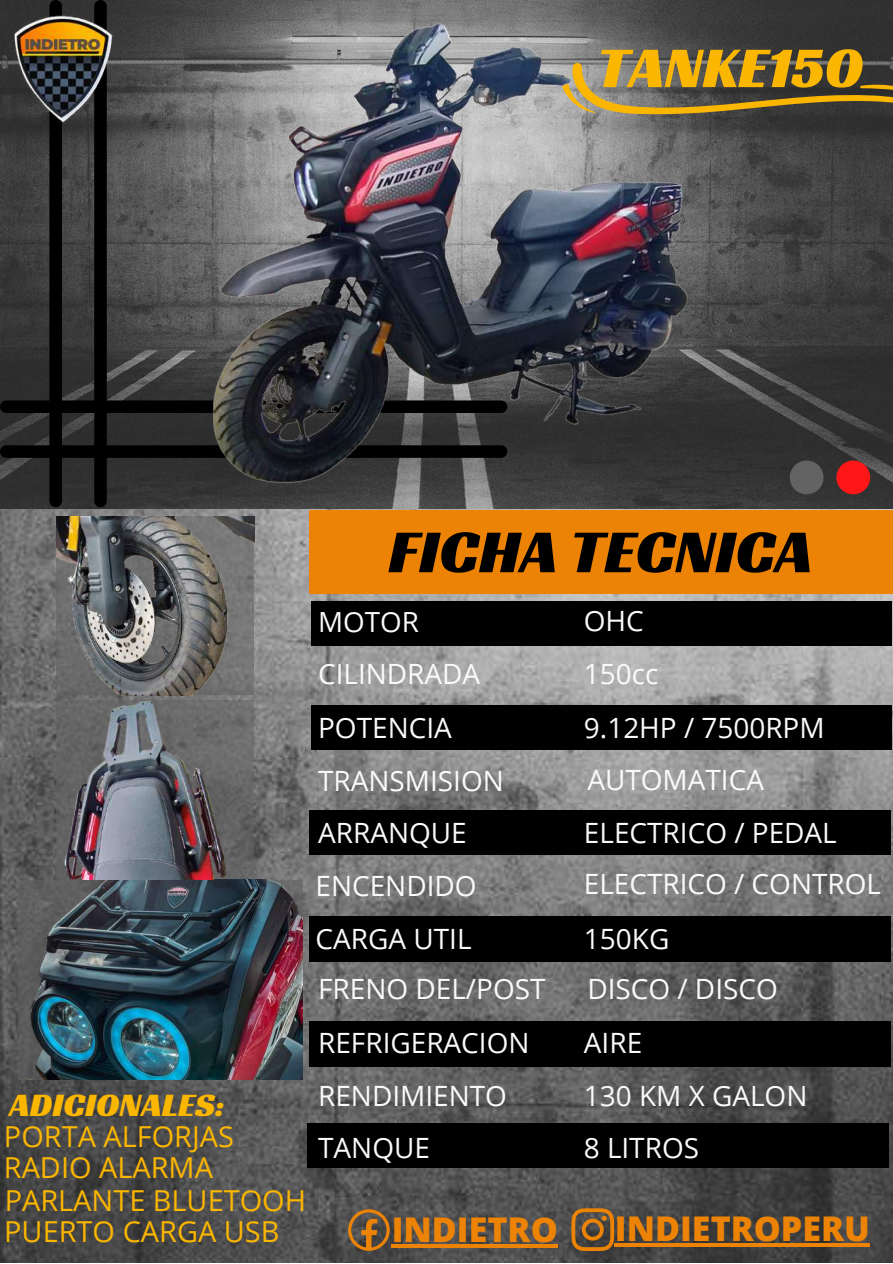
<style>
.page{position:relative;width:893px;height:1264px;background:#fff}
.page>*{position:absolute;margin:0;border:0;box-sizing:border-box;transform-origin:0 0}
.t1{font:62.1px "Racing Sans One";color:#000}
.t2{font:58.8px "Racing Sans One";color:#fbb600}
.t3{font:800 34.05px "Open Sans";color:#ed8305}
.t4{font:33.9px "Racing Sans One";color:#fbb600}
.t5{font:28.95px/32px "Open Sans";color:#fbb600}
.t6{font:27.9px/52.1px "Open Sans";color:#f9fafb}
.t7{font:27.75px "Open Sans";color:#f9fafb}
</style>
<div class="page">
<img style="left:0;top:0;width:892px;height:508px">
<img style="left:0;top:510px;width:892px;height:752px">
<img style="left:56px;top:516px;width:198px;height:179px">
<svg style="left:0;top:0;width:507px;height:507px;background:#3c3c3c"></svg>
<svg style="left:721px;top:61px;width:171px;height:56px;background:#524a34"></svg>
<img style="left:8px;top:8px;width:109px;height:117px">
<div style="left:309px;top:510px;width:583px;height:83px;background:#ed8305"></div>
<div style="left:311px;top:601px;width:580px;height:45px;background:#000"></div>
<div style="left:311px;top:704px;width:580px;height:45px;background:#000"></div>
<div style="left:309px;top:810px;width:580px;height:44px;background:#000"></div>
<div style="left:309px;top:916px;width:580px;height:45px;background:#000"></div>
<div style="left:309px;top:1021px;width:580px;height:44px;background:#000"></div>
<div style="left:308px;top:1123px;width:580px;height:44px;background:#000"></div>
<svg style="left:571px;top:1208px;width:43px;height:42px;background:#895e2a"></svg>
<svg style="left:348px;top:1209px;width:41px;height:41px;background:#845e31"></svg>
<img style="left:213px;top:7px;width:508px;height:493px">
<img style="left:9px;top:879px;width:294px;height:200px">
<img style="left:56px;top:699px;width:199px;height:180px">
<svg style="left:789px;top:460px;width:34px;height:34px"></svg>
<svg style="left:836px;top:460px;width:34px;height:34px"></svg>
<svg style="left:391px;top:1243px;width:166px;height:4px"></svg>
<hr style="left:614px;top:1243px;width:255px;height:3px;background:#ed8305">
<h2 class="t2" style="left:596px;top:30px;width:268px">TANKE150</h2>
<p class="t4" style="left:9px;top:1082px;width:217px">ADICIONALES:</p>
<p class="t5" style="left:4px;top:1119px;width:231px">PORTA ALFORJAS</p>
<p class="t5" style="left:4px;top:1150px;width:304px">RADIO ALARMA<br>PARLANTE BLUETOOH<br>PUERTO CARGA USB</p>
<h1 class="t1" style="left:388px;top:511px;width:426px">FICHA TECNICA</h1>
<p class="t7" style="left:318px;top:602px;width:102px">MOTOR</p>
<p class="t6" style="left:583px;top:593px;width:242px;line-height:53.8px">OHC<br>150cc<br>9.12HP / 7500RPM</p>
<p class="t6" style="left:584px;top:752px;width:254px;line-height:53.4px">AUTOMATICA<br>ELECTRICO / PEDAL</p>
<p class="t6" style="left:583px;top:856px;width:299px;line-height:54.4px">ELECTRICO / CONTROL<br>150KG</p>
<p class="t6" style="left:587px;top:962px;width:192px">DISCO / DISCO</p>
<p class="t6" style="left:318px;top:647px;width:164px">CILINDRADA</p>
<p class="t6" style="left:318px;top:701px;width:135px">POTENCIA</p>
<p class="t6" style="left:315px;top:754px;width:231px">TRANSMISION<br>ARRANQUE<br>ENCENDIDO<br>CARGA UTIL<br>FRENO DEL/POST</p>
<p class="t6" style="left:318px;top:1016px;width:213px">REFRIGERACION</p>
<p class="t6" style="left:584px;top:1016px;width:60px">AIRE</p>
<p class="t6" style="left:318px;top:1068px;width:190px">RENDIMIENTO</p>
<p class="t6" style="left:584px;top:1068px;width:225px">130 KM X GALON</p>
<p class="t6" style="left:318px;top:1121px;width:113px">TANQUE</p>
<p class="t6" style="left:583px;top:1121px;width:117px">8 LITROS</p>
<p class="t3" style="left:391px;top:1205px;width:167px">INDIETRO</p>
<p class="t3" style="left:614px;top:1204px;width:256px">INDIETROPERU</p>
</div>
